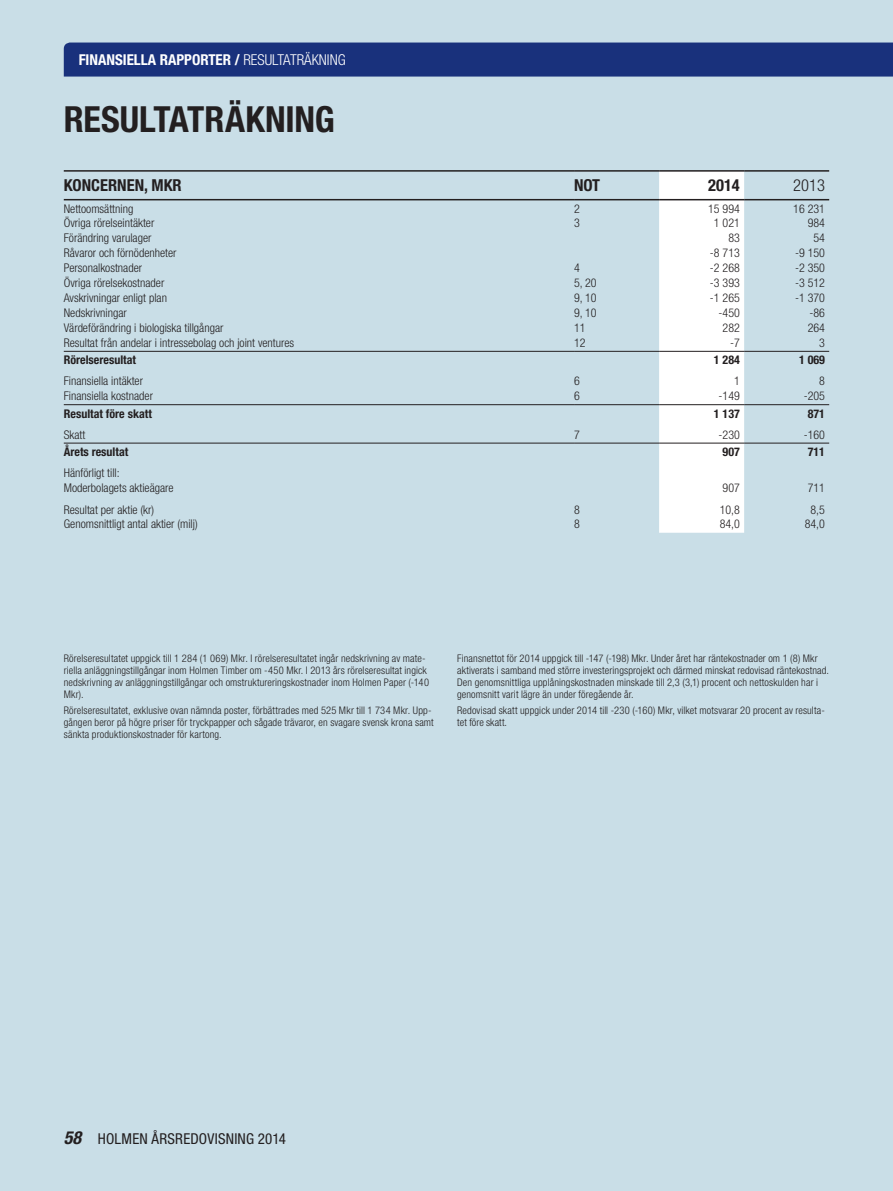
<style>
.page{position:relative;width:893px;height:1191px;background:#c9dee7}
.page>*{position:absolute;margin:0;border:0;box-sizing:border-box;transform-origin:0 0}
._2013_Rubrik_24pt{font:700 condensed 36px "Helvetica Neue LT Std";letter-spacing:-.005em;color:#231f20}
._2013_Not_Rubrik{font:700 condensed 16.5px "Helvetica Neue LT Std";color:#231f20}
._2013_Not_Rubrik_hög{font:700 condensed 16.5px "Helvetica Neue LT Std";color:#231f20}
._2013_Not_Rubrik_hög-2{font:300 condensed 16.5px "Helvetica Neue LT Std";color:#231f20}
._2013_Vinjett{font:700 condensed 15px "Helvetica Neue LT Std";color:#fff}
.t1{font:condensed 15px "Helvetica Neue LT Std";letter-spacing:.015em;color:#231f20}
._2013_Tabelltext{font:300 condensed 12px "Helvetica Neue LT Std";color:#231f20}
._2013_Tabellsiffror{font:300 condensed 12px "Helvetica Neue LT Std";color:#231f20}
._2013_Tabelltext-2{font:700 condensed 12px "Helvetica Neue LT Std";color:#231f20}
._2013_Tabellsiffror-2{font:700 condensed 12px "Helvetica Neue LT Std";color:#231f20}
._2013_Not_Brödtext{font:300 condensed 10.5px/12px "Helvetica Neue LT Std";letter-spacing:.015em;color:#231f20}
.s1{font-weight:300}
.s2{font-weight:700;font-style:italic;font-size:18px}
</style>
<div class="page">
<div style="left:64px;top:43px;width:829px;height:34px;background:#19317c"></div>
<div style="left:659px;top:172px;width:85px;height:361px;background:#fff"></div>
<hr style="left:64px;top:404px;width:510px;height:1px;background:#231f20">
<hr style="left:574px;top:404px;width:85px;height:1px;background:#231f20">
<hr style="left:659px;top:404px;width:85px;height:1px;background:#231f20">
<hr style="left:744px;top:404px;width:85px;height:1px;background:#231f20">
<hr style="left:64px;top:199px;width:510px;height:1px;background:#231f20">
<hr style="left:574px;top:199px;width:85px;height:1px;background:#231f20">
<hr style="left:659px;top:199px;width:85px;height:1px;background:#231f20">
<hr style="left:744px;top:199px;width:85px;height:1px;background:#231f20">
<hr style="left:64px;top:351px;width:510px;height:1px;background:#231f20">
<hr style="left:574px;top:351px;width:85px;height:1px;background:#231f20">
<hr style="left:659px;top:351px;width:85px;height:1px;background:#231f20">
<hr style="left:744px;top:351px;width:85px;height:1px;background:#231f20">
<hr style="left:64px;top:443px;width:510px;height:1px;background:#231f20">
<hr style="left:574px;top:443px;width:85px;height:1px;background:#231f20">
<hr style="left:659px;top:443px;width:85px;height:1px;background:#231f20">
<hr style="left:744px;top:443px;width:85px;height:1px;background:#231f20">
<hr style="left:64px;top:170px;width:510px;height:2px;background:#231f20">
<hr style="left:574px;top:170px;width:85px;height:2px;background:#231f20">
<hr style="left:659px;top:170px;width:85px;height:2px;background:#231f20">
<hr style="left:744px;top:170px;width:85px;height:2px;background:#231f20">
<p class="_2013_Vinjett" style="left:79px;top:51px;width:269px">FINANSIELLA RAPPORTER / <span class="s1">RESULTATRÄKNING</span></p>
<p class="_2013_Rubrik_24pt" style="left:64px;top:97px;width:273px">RESULTATRÄKNING</p>
<p class="_2013_Not_Rubrik" style="left:64px;top:175px;width:119px">KONCERNEN, MKR</p>
<p class="_2013_Not_Rubrik" style="left:574px;top:175px;width:28px">NOT</p>
<p class="_2013_Not_Rubrik_hög" style="left:708px;top:175px;width:33px">2014</p>
<p class="_2013_Not_Rubrik_hög-2" style="left:793px;top:176px;width:33px">2013</p>
<p class="_2013_Tabelltext" style="left:64px;top:201px;width:71px">Nettoomsättning</p>
<p class="_2013_Tabellsiffror" style="left:574px;top:201px;width:7px">2</p>
<p class="_2013_Tabellsiffror" style="left:708px;top:201px;width:33px">15 994</p>
<p class="_2013_Tabellsiffror" style="left:793px;top:201px;width:33px">16 231</p>
<p class="_2013_Tabelltext" style="left:64px;top:216px;width:92px">Övriga rörelseintäkter</p>
<p class="_2013_Tabellsiffror" style="left:574px;top:216px;width:7px">3</p>
<p class="_2013_Tabellsiffror" style="left:714px;top:216px;width:27px">1 021</p>
<p class="_2013_Tabellsiffror" style="left:808px;top:216px;width:19px">984</p>
<p class="_2013_Tabelltext" style="left:64px;top:231px;width:89px">Förändring varulager</p>
<p class="_2013_Tabellsiffror" style="left:728px;top:231px;width:13px">83</p>
<p class="_2013_Tabellsiffror" style="left:813px;top:231px;width:13px">54</p>
<p class="_2013_Tabelltext" style="left:64px;top:246px;width:114px">Råvaror och förnödenheter</p>
<p class="_2013_Tabellsiffror" style="left:710px;top:246px;width:31px">-8 713</p>
<p class="_2013_Tabellsiffror" style="left:795px;top:246px;width:31px">-9 150</p>
<p class="_2013_Tabelltext" style="left:64px;top:261px;width:80px">Personalkostnader</p>
<p class="_2013_Tabellsiffror" style="left:574px;top:261px;width:7px">4</p>
<p class="_2013_Tabellsiffror" style="left:710px;top:261px;width:31px">-2 268</p>
<p class="_2013_Tabellsiffror" style="left:795px;top:261px;width:31px">-2 350</p>
<p class="_2013_Tabelltext" style="left:64px;top:276px;width:102px">Övriga rörelsekostnader</p>
<p class="_2013_Tabellsiffror" style="left:574px;top:276px;width:24px">5, 20</p>
<p class="_2013_Tabellsiffror" style="left:710px;top:276px;width:31px">-3 393</p>
<p class="_2013_Tabellsiffror" style="left:795px;top:276px;width:31px">-3 512</p>
<p class="_2013_Tabelltext" style="left:64px;top:291px;width:105px">Avskrivningar enligt plan</p>
<p class="_2013_Tabellsiffror" style="left:574px;top:291px;width:24px">9, 10</p>
<p class="_2013_Tabellsiffror" style="left:710px;top:291px;width:31px">-1 265</p>
<p class="_2013_Tabellsiffror" style="left:795px;top:291px;width:31px">-1 370</p>
<p class="_2013_Tabelltext" style="left:64px;top:306px;width:65px">Nedskrivningar</p>
<p class="_2013_Tabellsiffror" style="left:574px;top:306px;width:24px">9, 10</p>
<p class="_2013_Tabellsiffror" style="left:719px;top:306px;width:23px">-450</p>
<p class="_2013_Tabellsiffror" style="left:809px;top:306px;width:17px">-86</p>
<p class="_2013_Tabelltext" style="left:64px;top:321px;width:161px">Värdeförändring i biologiska tillgångar</p>
<p class="_2013_Tabellsiffror" style="left:574px;top:321px;width:13px">11</p>
<p class="_2013_Tabellsiffror" style="left:723px;top:321px;width:19px">282</p>
<p class="_2013_Tabellsiffror" style="left:808px;top:321px;width:19px">264</p>
<p class="_2013_Tabelltext" style="left:64px;top:336px;width:232px">Resultat från andelar i intressebolag och joint ventures</p>
<p class="_2013_Tabellsiffror" style="left:574px;top:336px;width:13px">12</p>
<p class="_2013_Tabellsiffror" style="left:730px;top:336px;width:11px">-7</p>
<p class="_2013_Tabellsiffror" style="left:819px;top:336px;width:7px">3</p>
<p class="_2013_Tabelltext-2" style="left:64px;top:352px;width:74px">Rörelseresultat</p>
<p class="_2013_Tabellsiffror-2" style="left:714px;top:352px;width:27px">1 284</p>
<p class="_2013_Tabellsiffror-2" style="left:799px;top:352px;width:27px">1 069</p>
<p class="_2013_Tabelltext" style="left:64px;top:374px;width:81px">Finansiella intäkter</p>
<p class="_2013_Tabellsiffror" style="left:574px;top:374px;width:7px">6</p>
<p class="_2013_Tabellsiffror" style="left:734px;top:374px;width:7px">1</p>
<p class="_2013_Tabellsiffror" style="left:819px;top:374px;width:7px">8</p>
<p class="_2013_Tabelltext" style="left:64px;top:389px;width:91px">Finansiella kostnader</p>
<p class="_2013_Tabellsiffror" style="left:574px;top:389px;width:7px">6</p>
<p class="_2013_Tabellsiffror" style="left:719px;top:389px;width:23px">-149</p>
<p class="_2013_Tabellsiffror" style="left:804px;top:389px;width:23px">-205</p>
<p class="_2013_Tabelltext-2" style="left:64px;top:406px;width:90px">Resultat före skatt</p>
<p class="_2013_Tabellsiffror-2" style="left:714px;top:406px;width:27px">1 137</p>
<p class="_2013_Tabellsiffror-2" style="left:808px;top:406px;width:19px">871</p>
<p class="_2013_Tabelltext" style="left:64px;top:428px;width:23px">Skatt</p>
<p class="_2013_Tabellsiffror" style="left:574px;top:428px;width:7px">7</p>
<p class="_2013_Tabellsiffror" style="left:719px;top:428px;width:23px">-230</p>
<p class="_2013_Tabellsiffror" style="left:804px;top:428px;width:23px">-160</p>
<p class="_2013_Tabelltext-2" style="left:64px;top:444px;width:66px">Årets resultat</p>
<p class="_2013_Tabellsiffror-2" style="left:723px;top:444px;width:19px">907</p>
<p class="_2013_Tabellsiffror-2" style="left:808px;top:444px;width:19px">711</p>
<p class="_2013_Tabelltext" style="left:64px;top:466px;width:57px">Hänförligt till:</p>
<p class="_2013_Tabelltext" style="left:64px;top:481px;width:111px">Moderbolagets aktieägare</p>
<p class="_2013_Tabellsiffror" style="left:723px;top:481px;width:19px">907</p>
<p class="_2013_Tabellsiffror" style="left:808px;top:481px;width:19px">711</p>
<p class="_2013_Tabelltext" style="left:64px;top:502px;width:92px">Resultat per aktie (kr)</p>
<p class="_2013_Tabellsiffror" style="left:574px;top:502px;width:7px">8</p>
<p class="_2013_Tabellsiffror" style="left:720px;top:502px;width:22px">10,8</p>
<p class="_2013_Tabellsiffror" style="left:810px;top:502px;width:16px">8,5</p>
<p class="_2013_Tabelltext" style="left:64px;top:517px;width:135px">Genomsnittligt antal aktier (milj)</p>
<p class="_2013_Tabellsiffror" style="left:574px;top:517px;width:7px">8</p>
<p class="_2013_Tabellsiffror" style="left:720px;top:517px;width:22px">84,0</p>
<p class="_2013_Tabellsiffror" style="left:805px;top:517px;width:22px">84,0</p>
<p class="_2013_Not_Brödtext" style="left:64px;top:652px;width:367px">Rörelseresultatet uppgick till 1 284 (1 069) Mkr. I rörelseresultatet ingår nedskrivning av mate&shy;riella anläggningstillgångar inom Holmen Timber om -450 Mkr. I 2013 års rörelseresultat ingick nedskrivning av anläggningstillgångar och omstruktureringskostnader inom Holmen Paper (-140<br>Mkr).</p>
<p class="_2013_Not_Brödtext" style="left:64px;top:704px;width:372px">Rörelseresultatet, exklusive ovan nämnda poster, förbättrades med 525 Mkr till 1 734 Mkr. Upp&shy;gången beror på högre priser för tryckpapper och sågade trävaror, en svagare svensk krona samt sänkta produktionskostnader för kartong.</p>
<p class="_2013_Not_Brödtext" style="left:457px;top:652px;width:373px">Finansnettot för 2014 uppgick till -147 (-198) Mkr. Under året har räntekostnader om 1 (8) Mkr aktiverats i samband med större investeringsprojekt och därmed minskat redovisad räntekostnad.<br>Den genomsnittliga upplåningskostnaden minskade till 2,3 (3,1) procent och nettoskulden har i genomsnitt varit lägre än under föregående år.</p>
<p class="_2013_Not_Brödtext" style="left:457px;top:704px;width:369px">Redovisad skatt uppgick under 2014 till -230 (-160) Mkr, vilket motsvarar 20 procent av resulta&shy;tet före skatt.</p>
<p class="t1" style="left:64px;top:1130px;width:224px"><span class="s2">58</span> HOLMEN ÅRSREDOVISNING 2014</p>
</div>
